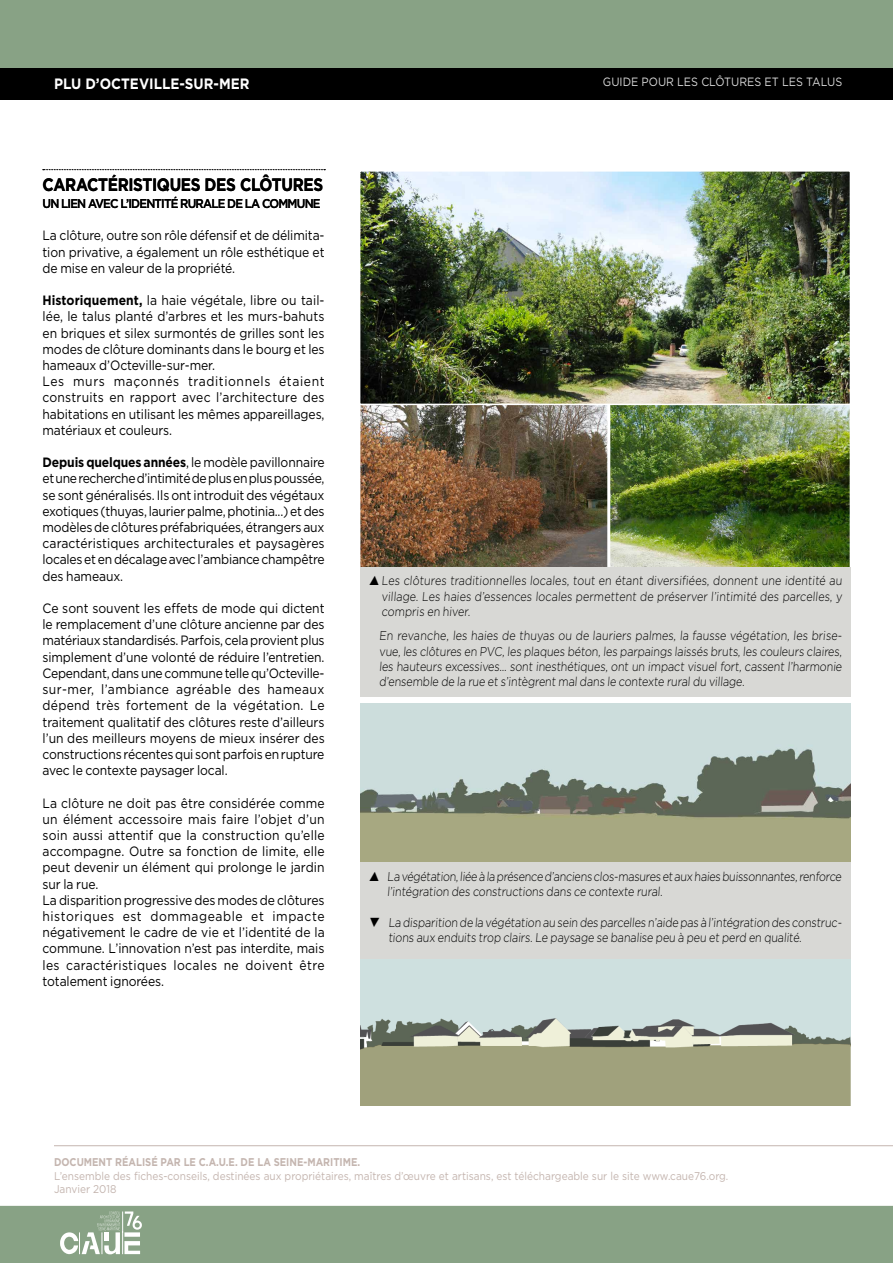
<style>
.page{position:relative;width:893px;height:1263px;background:#fff}
.page>*{position:absolute;margin:0;border:0;box-sizing:border-box;transform-origin:0 0}
.t1{font:700 18px "Gotham";letter-spacing:-.02em;color:#000;scale:.85 1}
.t2{font:700 15px "Gotham";color:#fff;scale:.9 1}
.t3{font:13.5px/16.2px "Gotham";letter-spacing:-.005em;color:#000;text-align:justify;scale:.9 1}
.t4{font:300 12.75px/15.3px "Gotham";color:#000;scale:.85 1}
.t5{font:500 12.75px "Gotham";letter-spacing:-.07em;color:#000;scale:.9 1}
.t6{font:12px "Gotham";color:#dadada;scale:.9 1}
.t7{font:11.25px/13.5px "Gotham";color:#c4b5af;scale:.9 1}
.t8{font:700 11.25px "Gotham";color:#c4b5af;scale:.85 1}
.s1{font-weight:700}
</style>
<div class="page">
<div style="left:0;top:0;width:893px;height:68px;background:#88a285"></div>
<div style="left:0;top:68px;width:893px;height:32px;background:#000"></div>
<div style="left:0;top:1205px;width:893px;height:58px;background:#88a285"></div>
<hr style="left:54px;top:1145px;width:839px;height:1px;background:#c4b5af">
<svg style="left:60px;top:1211px;width:82px;height:43px"></svg>
<img style="left:360px;top:703px;width:490px;height:159px">
<img style="left:360px;top:958px;width:490px;height:148px">
<div style="left:360px;top:862px;width:490px;height:96px;background:#d8d8d5"></div>
<img style="left:610px;top:406px;width:241px;height:169px">
<img style="left:360px;top:406px;width:248px;height:161px">
<img style="left:360px;top:171px;width:490px;height:235px">
<div style="left:360px;top:567px;width:490px;height:129px;background:#d8d8d5"></div>
<svg style="left:43px;top:169px;width:282px;height:1px"></svg>
<p class="t2" style="left:54px;top:74px;width:219px">PLU D’OCTEVILLE-SUR-MER</p>
<p class="t6" style="left:603px;top:74px;width:268px">GUIDE POUR LES CLÔTURES ET LES TALUS</p>
<h1 class="t1" style="left:43px;top:173px;width:332px">CARACTÉRISTIQUES DES CLÔTURES</h1>
<p class="t5" style="left:43px;top:195px;width:310px">UN LIEN AVEC L’IDENTITÉ RURALE DE LA COMMUNE</p>
<p class="t3" style="left:43px;top:227px;width:315px">La clôture, outre son rôle défensif et de délimita&shy;tion privative, a également un rôle esthétique et de mise en valeur de la propriété.</p>
<p class="t3" style="left:43px;top:292px;width:315px;text-align:left"><span class="s1">Historiquement,</span> la haie végétale, libre ou tail&shy;lée, le talus planté d’arbres et les murs-bahuts en briques et silex surmontés de grilles sont les modes de clôture dominants dans le bourg et les hameaux d’Octeville-sur-mer.<br>Les murs maçonnés traditionnels étaient construits en rapport avec l’architecture des habitations en utilisant les mêmes appareillages, matériaux et couleurs.</p>
<p class="t3" style="left:43px;top:454px;width:315px"><span class="s1">Depuis quelques années</span>, le modèle pavillonnaire et une recherche d’intimité de plus en plus poussée, se sont généralisés. Ils ont introduit des végétaux exotiques (thuyas, laurier palme, photinia...) et des modèles de clôtures préfabriquées, étrangers aux caractéristiques architecturales et paysagères locales et en décalage avec l’ambiance champêtre des hameaux.</p>
<p class="t3" style="left:43px;top:600px;width:315px">Ce sont souvent les effets de mode qui dictent le remplacement d’une clôture ancienne par des matériaux standardisés. Parfois, cela provient plus simplement d’une volonté de réduire l’entretien.<br>Cependant, dans une commune telle qu’Octeville&shy;sur-mer, l’ambiance agréable des hameaux dépend très fortement de la végétation. Le traitement qualitatif des clôtures reste d’ailleurs l’un des meilleurs moyens de mieux insérer des constructions récentes qui sont parfois en rupture avec le contexte paysager local.</p>
<p class="t3" style="left:43px;top:794px;width:315px;text-align:left">La clôture ne doit pas être considérée comme un élément accessoire mais faire l’objet d’un soin aussi attentif que la construction qu’elle accompagne. Outre sa fonction de limite, elle peut devenir un élément qui prolonge le jardin sur la rue.<br>La disparition progressive des modes de clôtures historiques est dommageable et impacte négativement le cadre de vie et l’identité de la commune. L’innovation n’est pas interdite, mais les caractéristiques locales ne doivent être totalement ignorées.</p>
<p class="t4" style="left:381px;top:573px;width:545px;text-align:justify">Les clôtures traditionnelles locales, tout en étant diversifiées, donnent une identité au village. Les haies d’essences locales permettent de préserver l’intimité des parcelles, y compris en hiver.</p>
<p class="t4" style="left:379px;top:628px;width:548px;text-align:justify">En revanche, les haies de thuyas ou de lauriers palmes, la fausse végétation, les brise&shy;vue, les clôtures en PVC, les plaques béton, les parpaings laissés bruts, les couleurs claires, les hauteurs excessives... sont inesthétiques, ont un impact visuel fort, cassent l’harmonie d’ensemble de la rue et s’intègrent mal dans le contexte rural du village.</p>
<p class="t4" style="left:387px;top:868px;width:537px">La végétation,liée à la présence d’anciens clos-masures et aux haies buissonnantes,renforce l’intégration des constructions dans ce contexte rural.</p>
<p class="t4" style="left:388px;top:914px;width:537px;text-indent:-20px">❑ La disparition de la végétation au sein des parcelles n’aide pas à l’intégration des construc&shy;tions aux enduits trop clairs. Le paysage se banalise peu à peu et perd en qualité.</p>
<p class="t8" style="left:54px;top:1155px;width:362px">DOCUMENT RÉALISÉ PAR LE C.A.U.E. DE LA SEINE-MARITIME.</p>
<p class="t7" style="left:54px;top:1169px;width:751px">L’ensemble des fiches-conseils, destinées aux propriétaires, maîtres d’œuvre et artisans, est téléchargeable sur le site www.caue76.org.<br>Janvier 2018</p>
</div>
